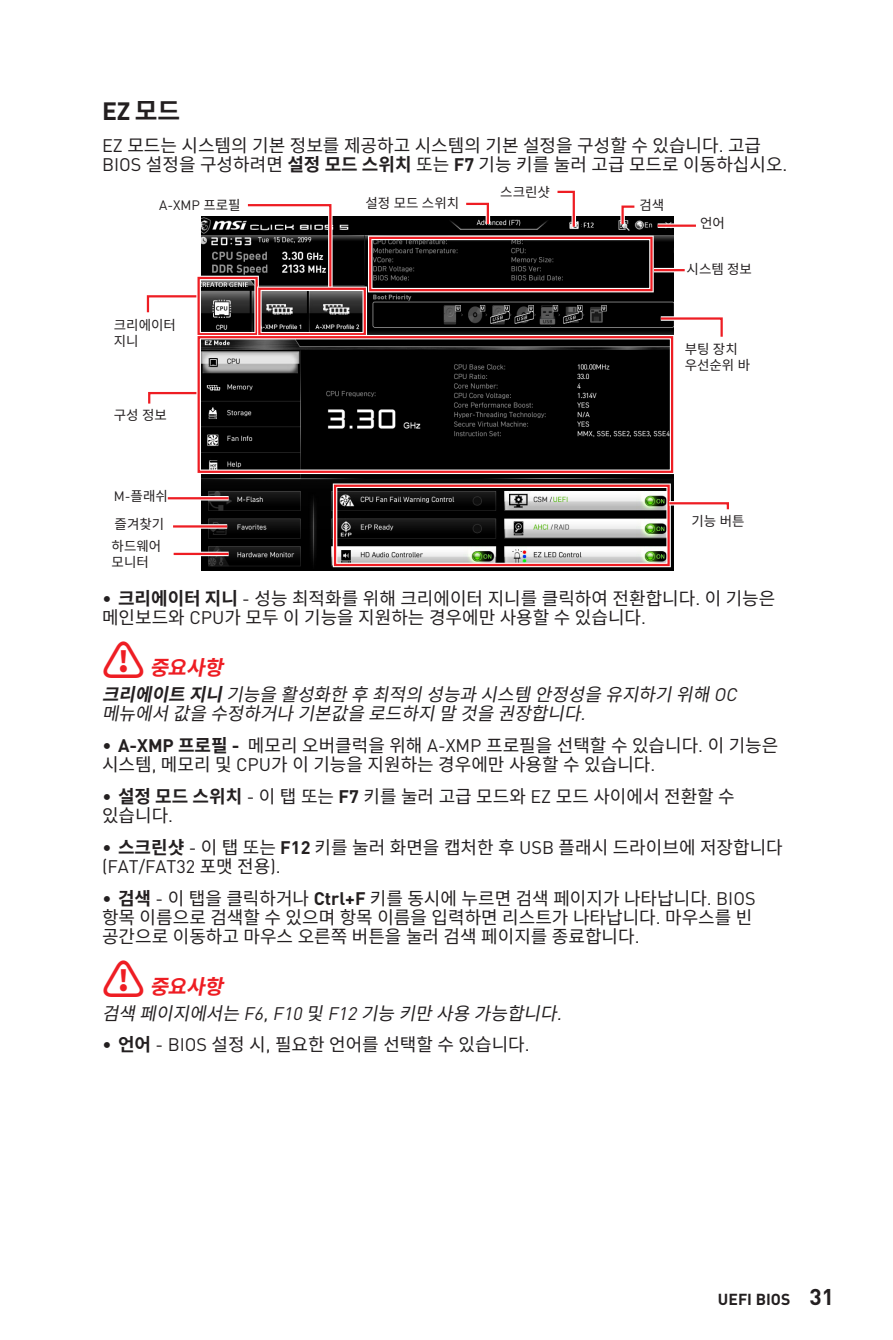
<style>
.page{position:relative;width:893px;height:1340px;background:#fff}
.page>*{position:absolute;margin:0;border:0;box-sizing:border-box;transform-origin:0 0}
.t1{font:700 24.75px "MSI Din Pro Noto CJK";color:#231f20}
.t2{font:italic 700 20.25px "MSI Din Pro Noto CJK";color:#ee1d23}
.t3{font:18px/19.1px "MSI Din Pro Noto CJK";color:#231f20}
.t4{font:italic 18px/19.1px "MSI Din Pro Noto CJK";color:#231f20}
.t5{font:700 15.75px "MSI Din Pro Noto CJK";color:#231f20}
.t6{font:13.5px/16.2px "MSI Din Pro Noto CJK";color:#231f20}
.s1{font-weight:700}
.s2{font-style:normal;font-size:42.75px}
.s3{font-weight:700;font-style:normal}
.s4{font-style:normal}
.s5{font-size:22.5px}
</style>
<div class="page">
<img style="left:202px;top:216px;width:472px;height:354px">
<img style="left:448px;top:235px;width:61px;height:13px">
<img style="left:524px;top:235px;width:150px;height:12px">
<div style="left:460px;top:247px;width:17px;height:9px;background:#000"></div>
<svg style="left:396px;top:256px;width:43px;height:17px"></svg>
<div style="left:411px;top:274px;width:32px;height:7px;background:#000"></div>
<div style="left:565px;top:274px;width:36px;height:9px;background:#000"></div>
<svg style="left:527px;top:248px;width:147px;height:25px;background:#050505"></svg>
<div style="left:333px;top:483px;width:338px;height:84px;border:4px solid #fff"></div>
<div style="left:334px;top:484px;width:336px;height:82px;border:2px solid #ee1d23"></div>
<svg style="left:148px;top:388px;width:55px;height:20px"></svg>
<svg style="left:665px;top:499px;width:64px;height:15px"></svg>
<svg style="left:618px;top:205px;width:21px;height:23px"></svg>
<svg style="left:654px;top:268px;width:31px;height:4px"></svg>
<hr style="left:654px;top:269px;width:31px;height:2px;background:#ee1d23">
<svg style="left:658px;top:223px;width:16px;height:5px"></svg>
<hr style="left:658px;top:224px;width:38px;height:3px;background:#ee1d23">
<svg style="left:462px;top:202px;width:30px;height:26px"></svg>
<svg style="left:243px;top:204px;width:92px;height:88px;background:#4a4040"></svg>
<svg style="left:656px;top:314px;width:67px;height:27px"></svg>
<svg style="left:146px;top:292px;width:58px;height:25px"></svg>
<svg style="left:168px;top:496px;width:61px;height:4px"></svg>
<hr style="left:168px;top:497px;width:61px;height:2px;background:#ee1d23">
<div style="left:174px;top:551px;width:55px;height:5px;background:#fbd0d2"></div>
<hr style="left:174px;top:553px;width:55px;height:2px;background:#ee1d23">
<svg style="left:173px;top:524px;width:54px;height:4px"></svg>
<hr style="left:173px;top:525px;width:54px;height:2px;background:#ee1d23">
<div style="left:196px;top:276px;width:63px;height:60px;border:4px solid #fff"></div>
<div style="left:197px;top:277px;width:61px;height:58px;border:2px solid #ee1d23"></div>
<div style="left:257px;top:286px;width:110px;height:50px;border:4px solid #fff"></div>
<div style="left:258px;top:288px;width:108px;height:47px;border:2px solid #ee1d23"></div>
<svg style="left:553px;top:190px;width:25px;height:41px"></svg>
<div style="left:369px;top:237px;width:284px;height:54px;border:2px solid #ee1d23"></div>
<div style="left:196px;top:335px;width:478px;height:139px;border:4px solid #fff"></div>
<div style="left:198px;top:336px;width:475px;height:137px;border:2px solid #ee1d23"></div>
<h1 class="t1" style="left:102px;top:97px;width:80px">EZ 모드</h1>
<p class="t3" style="left:102px;top:136px;width:687px">EZ 모드는 시스템의 기본 정보를 제공하고 시스템의 기본 설정을 구성할 수 있습니다. 고급<br>BIOS 설정을 구성하려면 <span class="s1">설정 모드 스위치</span> 또는 <span class="s1">F7</span> 기능 키를 눌러 고급 모드로 이동하십시오.</p>
<p class="t6" style="left:159px;top:197px;width:83px">A-XMP 프로필</p>
<p class="t6" style="left:114px;top:317px;width:64px">크리에이터 지니</p>
<p class="t6" style="left:114px;top:407px;width:55px">구성 정보</p>
<p class="t6" style="left:114px;top:488px;width:56px">M-플래쉬</p>
<p class="t6" style="left:115px;top:516px;width:51px">즐겨찾기</p>
<p class="t6" style="left:112px;top:538px;width:51px">하드웨어 모니터</p>
<p class="t6" style="left:366px;top:195px;width:95px">설정 모드 스위치</p>
<p class="t6" style="left:500px;top:184px;width:51px">스크린샷</p>
<p class="t6" style="left:639px;top:197px;width:26px">검색</p>
<p class="t6" style="left:700px;top:215px;width:26px">언어</p>
<p class="t6" style="left:687px;top:261px;width:67px">시스템 정보</p>
<p class="t6" style="left:685px;top:341px;width:67px">부팅 장치 우선순위 바</p>
<p class="t6" style="left:691px;top:513px;width:55px">기능 버튼</p>
<p class="t3" style="left:102px;top:589px;width:675px"><span class="s1">∙ 크리에이터 지니</span> - 성능 최적화를 위해 크리에이터 지니를 클릭하여 전환합니다. 이 기능은 메인보드와 CPU가 모두 이 기능을 지원하는 경우에만 사용할 수 있습니다.</p>
<p class="t2" style="left:102px;top:656px;width:133px"><span class="s2">⚠</span> 중요사항</p>
<p class="t4" style="left:102px;top:684px;width:645px"><span class="s1">크리에이트지니</span>기능을활성화한후최적의성능과시스템안정성을유지하기위해OC 메뉴에서값을수정하거나기본값을로드하지말것을권장합니다.</p>
<p class="t3" style="left:102px;top:735px;width:678px"><span class="s1">∙ A-XMP 프로필 -</span> 메모리 오버클럭을 위해 A-XMP 프로필을 선택할 수 있습니다. 이 기능은 시스템, 메모리 및 CPU가 이 기능을 지원하는 경우에만 사용할 수 있습니다.</p>
<p class="t3" style="left:102px;top:786px;width:634px"><span class="s1">∙ 설정 모드 스위치</span> - 이 탭 또는 <span class="s1">F7</span> 키를 눌러 고급 모드와 EZ 모드 사이에서 전환할 수 있습니다.</p>
<p class="t3" style="left:102px;top:837px;width:682px"><span class="s1">∙ 스크린샷</span> - 이 탭 또는 <span class="s1">F12</span> 키를 눌러 화면을 캡처한 후 USB 플래시 드라이브에 저장합니다 (FAT/FAT32 포맷 전용).</p>
<p class="t3" style="left:102px;top:888px;width:655px"><span class="s1">∙ 검색</span> - 이 탭을 클릭하거나 <span class="s1">Ctrl+F</span> 키를 동시에 누르면 검색 페이지가 나타납니다. BIOS 항목 이름으로 검색할 수 있으며 항목 이름을 입력하면 리스트가 나타납니다. 마우스를 빈 공간으로 이동하고 마우스 오른쪽 버튼을 눌러 검색 페이지를 종료합니다.</p>
<p class="t2" style="left:102px;top:975px;width:133px"><span class="s2">⚠</span> 중요사항</p>
<p class="t4" style="left:102px;top:997px;width:470px;line-height:31.9px">검색페이지에서는F6,F10및F12기능키만사용가능합니다. <span class="s3">∙ 언어</span> <span class="s4">- BIOS 설정 시, 필요한 언어를 선택할 수 있습니다.</span></p>
<p class="t5" style="left:718px;top:1289px;width:117px">UEFI BIOS <span class="s5">31</span></p>
</div>
